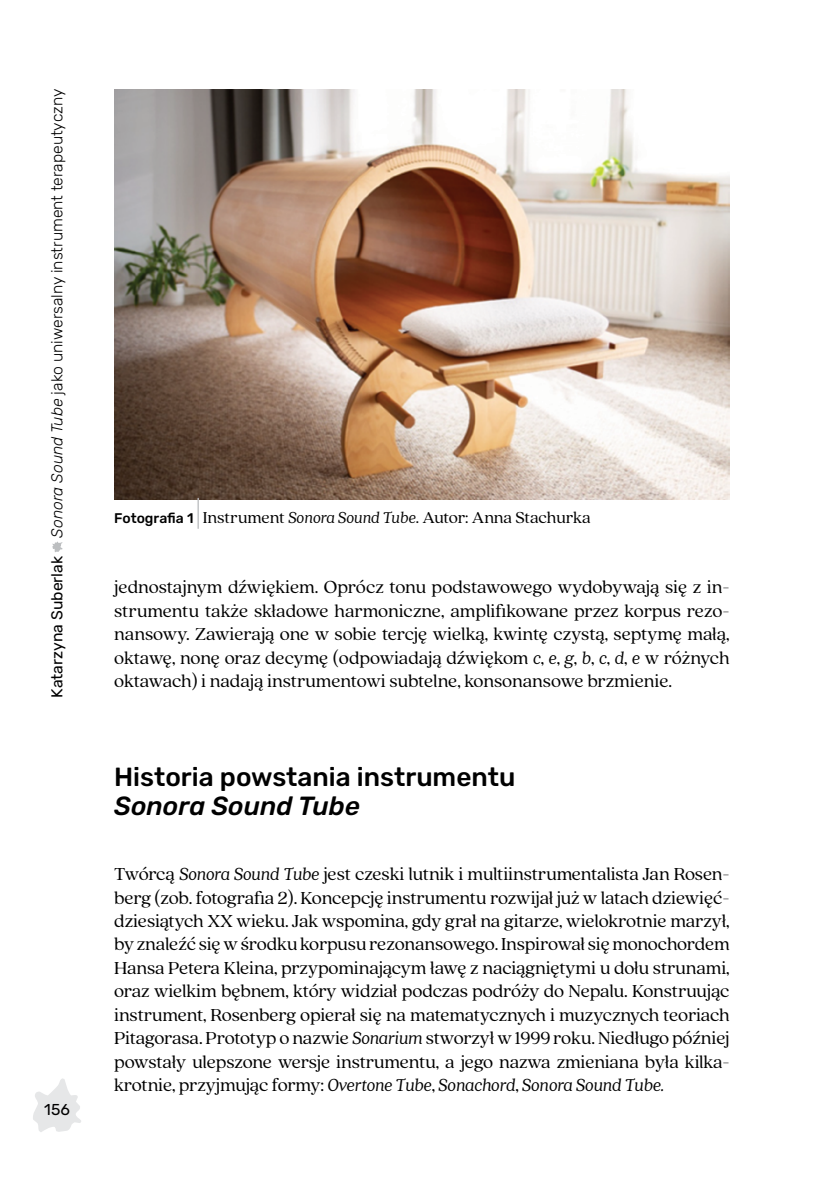
<style>
.page{position:relative;width:819px;height:1181px;background:#fff}
.page>*{position:absolute;margin:0;border:0;box-sizing:border-box;transform-origin:0 0}
.t1{font:500 26.25px "Rubik";color:#000}
.t2{font:italic 500 26.25px "Rubik";color:#000}
.t3{font:19.25px/23.4px "Quincy CF";letter-spacing:-.005em;color:#000;text-align:justify}
.t4{font:17.5px "Quincy CF";letter-spacing:-.005em;color:#000}
.t5{font:300 15.75px "Rubik";color:#000}
.t6{font:15.75px "Rubik";color:#000}
.s1{font-weight:400}
.s2{font-style:italic}
.s3{font-family:"Rubik";font-weight:500;font-size:14px}
.s4{font-family:"Rubik";font-weight:500;font-size:28px;color:#bcbec0}
</style>
<div class="page">
<svg style="left:52px;top:541px;width:10px;height:11px"></svg>
<svg style="left:33px;top:1078px;width:48px;height:54px"></svg>
<img style="left:114px;top:89px;width:615px;height:410px">
<p class="t5" style="left:46px;top:698px;width:610px;rotate:-90deg"><span class="s1">Katarzyna Suberlak</span> <span class="s2">Sonora Sound Tube</span> jako uniwersalny instrument terapeutyczny</p>
<p class="t6" style="left:44px;top:1097px;width:27px">156</p>
<p class="t4" style="left:114px;top:505px;width:478px"><span class="s3">Fotografia 1</span> <span class="s4">|</span> Instrument <span class="s2">Sonora Sound Tube</span>. Autor: Anna Stachurka</p>
<p class="t3" style="left:114px;top:574px;width:617px">jednostajnym dźwiękiem. Oprócz tonu podstawowego wydobywają się z in&shy;strumentu także składowe harmoniczne, amplifikowane przez korpus rezo&shy;nansowy. Zawierają one w sobie tercję wielką, kwintę czystą, septymę małą, oktawę, nonę oraz decymę (odpowiadają dźwiękom <span class="s2">c</span>, <span class="s2">e</span>, <span class="s2">g</span>, <span class="s2">b</span>, <span class="s2">c</span>, <span class="s2">d</span>, <span class="s2">e</span> w różnych oktawach) i nadają instrumentowi subtelne, konsonansowe brzmienie.</p>
<h1 class="t1" style="left:114px;top:757px;width:402px">Historia powstania instrumentu</h1>
<h1 class="t2" style="left:114px;top:786px;width:247px">Sonora Sound Tube</h1>
<p class="t3" style="left:114px;top:861px;width:617px">Twórcą <span class="s2">Sonora Sound Tube</span> jest czeski lutnik i multiinstrumentalista Jan Rosen&shy;berg (zob. fotografia 2). Koncepcję instrumentu rozwijał już w latach dziewięć&shy;dziesiątych XX wieku. Jak wspomina, gdy grał na gitarze, wielokrotnie marzył, by znaleźć się w środku korpusu rezonansowego. Inspirował się monochordem Hansa Petera Kleina, przypominającym ławę z naciągniętymi u dołu strunami, oraz wielkim bębnem, który widział podczas podróży do Nepalu. Konstruując instrument, Rosenberg opierał się na matematycznych i muzycznych teoriach Pitagorasa. Prototyp o nazwie <span class="s2">Sonarium</span> stworzył w 1999 roku. Niedługo później powstały ulepszone wersje instrumentu, a jego nazwa zmieniana była kilka&shy;krotnie, przyjmując formy: <span class="s2">Overtone Tube</span>, <span class="s2">Sonachord</span>, <span class="s2">Sonora Sound Tube.</span></p>
</div>
